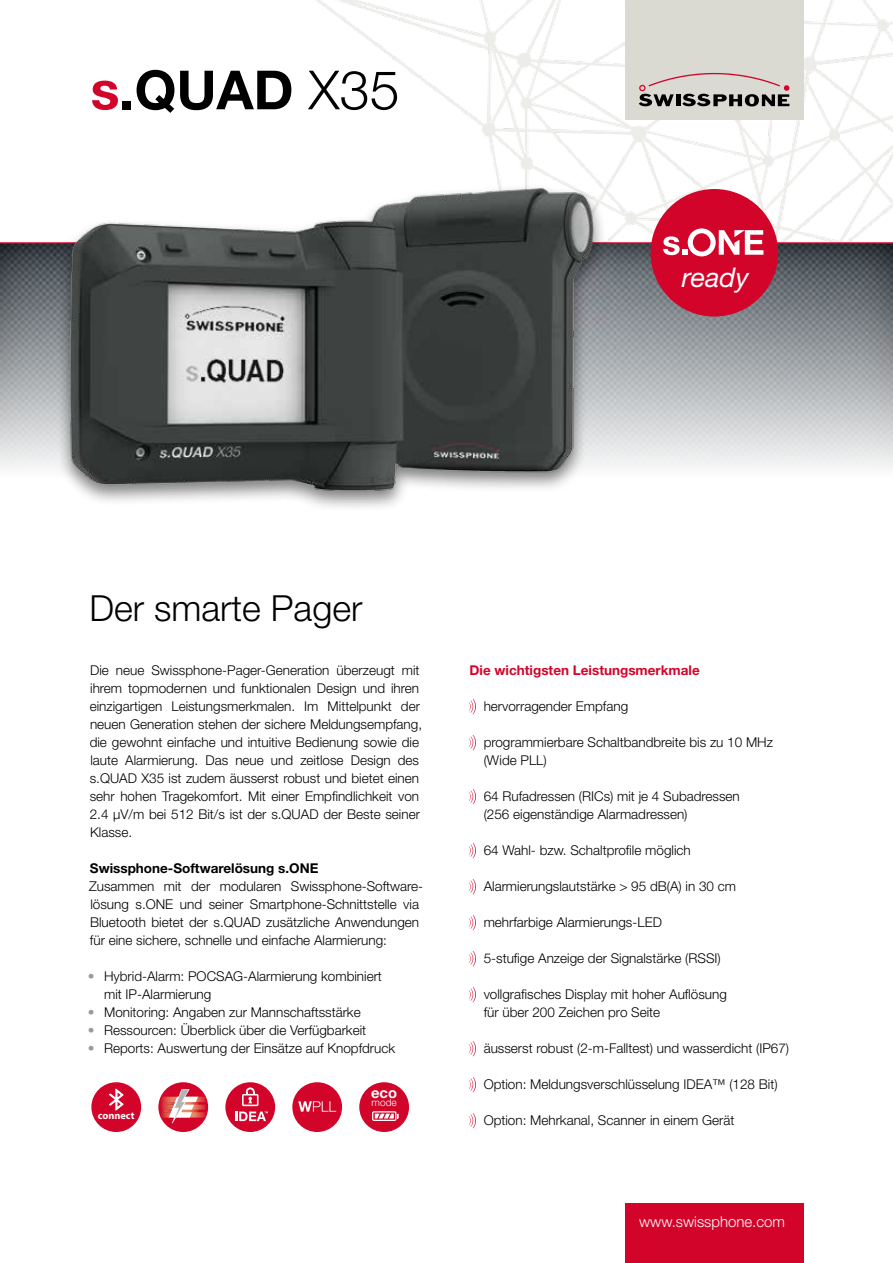
<style>
.page{position:relative;width:893px;height:1263px;background:#fff}
.page>*{position:absolute;margin:0;border:0;box-sizing:border-box;transform-origin:0 0}
.t1{font:700 54px "Helvetica Neue LT Std";color:#000}
.t2{font:300 36px "Helvetica Neue LT Std";color:#000}
.t3{font:italic 27.15px "Helvetica Neue LT Std";color:#fff}
.t4{font:300 15px "Helvetica Neue LT Std";color:#fff}
.t5{font:700 14.85px "Helvetica Neue LT Std";color:#fff}
.t6{font:300 13.5px/18px "Helvetica Neue LT Std";color:#000}
.t7{font:700 13.5px "Helvetica Neue LT Std";color:#d3042a}
.t8{font:700 13.5px "Helvetica Neue LT Std";color:#000}
.t9{font:700 10.35px "Myriad Pro";color:#fff}
.t10{font:300 10.2px "Helvetica Neue LT Std";color:#fff}
.s1{color:#d3042a}
.s2{font-weight:300}
.s3{color:#9c9b93}
</style>
<div class="page">
<img style="left:317px;top:0;width:576px;height:242px">
<div style="left:0;top:242px;width:893px;height:236px;background:#000;opacity:.75"></div>
<div style="left:625px;top:0;width:179px;height:119px;background:#dad9d2"></div>
<svg style="left:639px;top:73px;width:150px;height:33px"></svg>
<div style="left:625px;top:1203px;width:179px;height:60px;background:#d3042a"></div>
<hr style="left:0;top:242px;width:893px;height:2px;background:#d3042a">
<svg style="left:469px;top:699px;width:7px;height:15px"></svg>
<svg style="left:469px;top:735px;width:7px;height:15px"></svg>
<svg style="left:469px;top:789px;width:7px;height:15px"></svg>
<svg style="left:469px;top:843px;width:7px;height:15px"></svg>
<svg style="left:469px;top:879px;width:7px;height:15px"></svg>
<svg style="left:469px;top:915px;width:7px;height:15px"></svg>
<svg style="left:469px;top:951px;width:7px;height:15px"></svg>
<svg style="left:469px;top:987px;width:7px;height:15px"></svg>
<svg style="left:469px;top:1041px;width:7px;height:15px"></svg>
<svg style="left:469px;top:1077px;width:7px;height:15px"></svg>
<svg style="left:469px;top:1113px;width:7px;height:15px"></svg>
<div style="left:225px;top:1082px;width:50px;height:50px;background:#d3042a;border-radius:50%"></div>
<svg style="left:235px;top:1087px;width:33px;height:34px"></svg>
<div style="left:292px;top:1082px;width:50px;height:50px;background:#d3042a;border-radius:50%"></div>
<svg style="left:298px;top:1101px;width:38px;height:11px"></svg>
<div style="left:359px;top:1082px;width:50px;height:50px;background:#d1052a;border-radius:50%"></div>
<svg style="left:372px;top:1111px;width:27px;height:10px"></svg>
<div style="left:651px;top:189px;width:127px;height:128px;background:#d3042a;border-radius:50%"></div>
<svg style="left:663px;top:228px;width:100px;height:28px"></svg>
<img style="left:0;top:108px;width:647px;height:400px">
<div style="left:91px;top:1082px;width:50px;height:50px;background:#d3042a;border-radius:50%"></div>
<svg style="left:109px;top:1088px;width:15px;height:23px"></svg>
<div style="left:158px;top:1082px;width:50px;height:50px;background:#d3042a;border-radius:50%"></div>
<svg style="left:161px;top:1089px;width:45px;height:34px"></svg>
<h1 class="t1" style="left:90px;top:57px;width:311px"><span class="s1">s</span>.QUAD <span class="s2">X35</span></h1>
<h3 class="t3" style="left:682px;top:261px;width:69px">ready</h3>
<h2 class="t2" style="left:90px;top:586px;width:274px">Der smarte Pager</h2>
<p class="t6" style="left:90px;top:661px;width:334px">Die neue Swissphone-Pager-Generation überzeugt mit ihrem topmodernen und funktionalen Design und ihren einzigartigen Leistungsmerkmalen. Im Mittelpunkt der neuen Generation stehen der sichere Meldungsempfang, die gewohnt einfache und intuitive Bedienung sowie die laute Alarmierung. Das neue und zeitlose Design des s.QUAD X35 ist zudem äusserst robust und bietet einen sehr hohen Tragekomfort. Mit einer Empfindlichkeit von 2.4 μV/m bei 512 Bit/s ist der s.QUAD der Beste seiner Klasse.</p>
<p class="t8" style="left:90px;top:860px;width:230px">Swissphone-Softwarelösung s.ONE</p>
<p class="t6" style="left:89px;top:877px;width:336px">Zusammen mit der modularen Swissphone-Software&shy;lösung s.ONE und seiner Smartphone-Schnittstelle via Bluetooth bietet der s.QUAD zusätzliche Anwendungen für eine sichere, schnelle und einfache Alarmierung:</p>
<p class="t6" style="left:104px;top:967px;width:279px;text-indent:-16px"><span class="s3">•</span> Hybrid-Alarm: POCSAG-Alarmierung kombiniert mit IP-Alarmierung</p>
<p class="t6" style="left:88px;top:1003px;width:274px"><span class="s3">•</span> Monitoring: Angaben zur Mannschaftsstärke</p>
<p class="t6" style="left:88px;top:1021px;width:280px"><span class="s3">•</span> Ressourcen: Überblick über die Verfügbarkeit</p>
<p class="t6" style="left:88px;top:1039px;width:309px"><span class="s3">•</span> Reports: Auswertung der Einsätze auf Knopfdruck</p>
<p class="t9" style="left:98px;top:1108px;width:38px">connect</p>
<p class="t5" style="left:371px;top:1083px;width:28px">eco</p>
<p class="t10" style="left:372px;top:1096px;width:27px">mode</p>
<p class="t7" style="left:470px;top:662px;width:232px">Die wichtigsten Leistungsmerkmale</p>
<p class="t6" style="left:484px;top:697px;width:146px">hervorragender Empfang</p>
<p class="t6" style="left:484px;top:733px;width:291px">programmierbare Schaltbandbreite bis zu 10 MHz (Wide PLL)</p>
<p class="t6" style="left:484px;top:787px;width:258px">64 Rufadressen (RICs) mit je 4 Subadressen (256 eigenständige Alarmadressen)</p>
<p class="t6" style="left:484px;top:841px;width:209px">64 Wahl- bzw. Schaltprofile möglich</p>
<p class="t6" style="left:484px;top:877px;width:254px">Alarmierungslautstärke &gt; 95 dB(A) in 30 cm</p>
<p class="t6" style="left:484px;top:913px;width:180px">mehrfarbige Alarmierungs-LED</p>
<p class="t6" style="left:484px;top:949px;width:239px">5-stufige Anzeige der Signalstärke (RSSI)</p>
<p class="t6" style="left:484px;top:985px;width:245px">vollgrafisches Display mit hoher Auflösung für über 200 Zeichen pro Seite</p>
<p class="t6" style="left:484px;top:1039px;width:307px">äusserst robust (2-m-Falltest) und wasserdicht (IP67)</p>
<p class="t6" style="left:484px;top:1075px;width:295px">Option: Meldungsverschlüsselung IDEA™ (128 Bit)</p>
<p class="t6" style="left:484px;top:1111px;width:252px">Option: Mehrkanal, Scanner in einem Gerät</p>
<p class="t4" style="left:639px;top:1212px;width:147px">www.swissphone.com</p>
</div>
